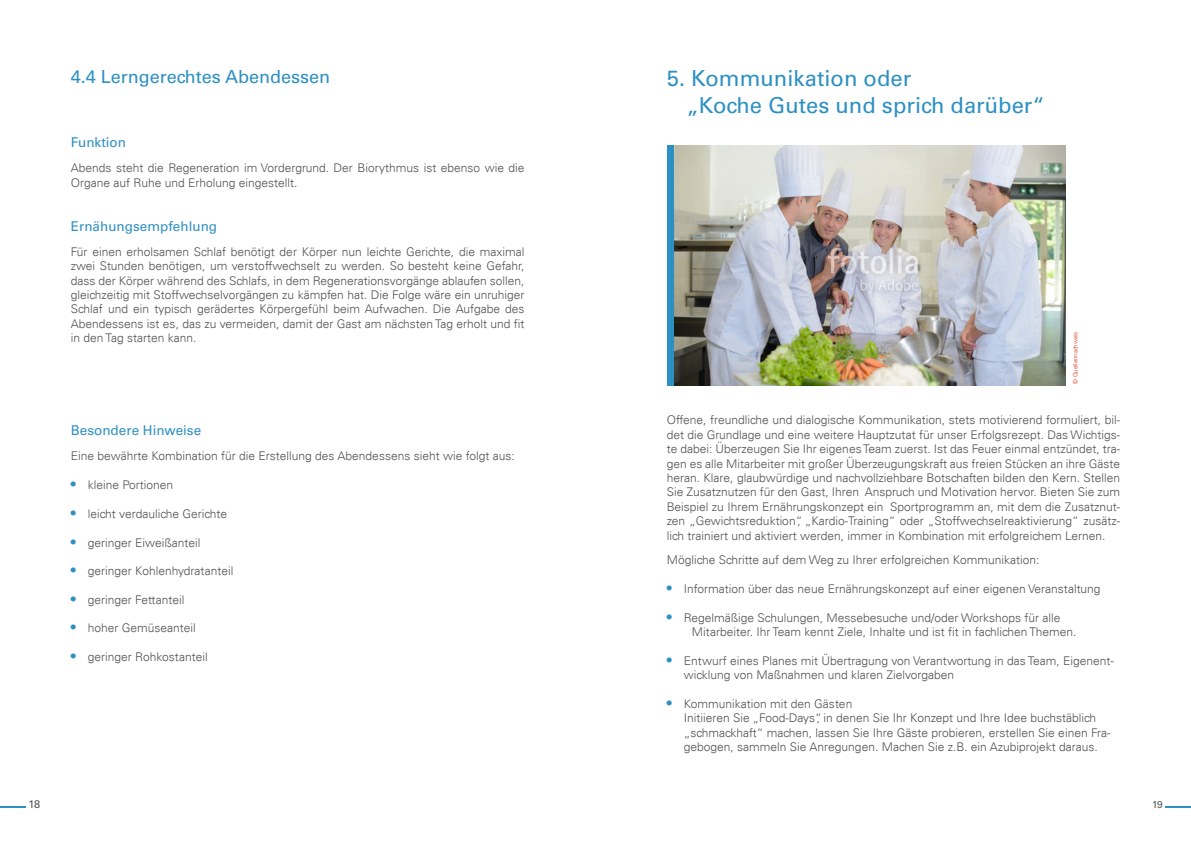
<style>
.page{position:relative;width:1191px;height:842px;background:#fff}
.page>*{position:absolute;margin:0;border:0;box-sizing:border-box;transform-origin:0 0}
.t1{font:500 22px/26.4px "Univers CE";color:#2d90c3}
.t2{font:500 18px "Univers CE";color:#2d90c3}
.t3{font:500 13.5px "Univers CE";color:#2d90c3}
.t4{font:300 12px/14.4px "Univers LT";color:#525252}
.t5{font:500 11px "Univers CE";color:#525252}
.t6{font:500 10px "Univers CE";color:#525252}
.t7{font:300 6px "Univers LT";color:#e03017}
.s1{font-family:"Univers CE";font-weight:500;font-size:14px;color:#2d90c3}
</style>
<div class="page">
<hr style="left:0;top:806px;width:26px;height:2px;background:#2d90c3">
<hr style="left:1165px;top:806px;width:26px;height:2px;background:#2d90c3">
<img style="left:674px;top:145px;width:391px;height:240px">
<h2 class="t2" style="left:71px;top:66px;width:261px">4.4 Lerngerechtes Abendessen</h2>
<p class="t3" style="left:71px;top:135px;width:57px">Funktion</p>
<p class="t4" style="left:71px;top:161px;width:455px">Abends steht die Regeneration im Vordergrund. Der Biorythmus ist ebenso wie die<br>Organe auf Ruhe und Erholung eingestellt.</p>
<p class="t3" style="left:71px;top:218px;width:148px">Ernähungsempfehlung</p>
<p class="t4" style="left:71px;top:244px;width:455px;text-align:justify">Für einen erholsamen Schlaf benötigt der Körper nun leichte Gerichte, die maximal zwei Stunden benötigen, um verstoffwechselt zu werden. So besteht keine Gefahr, dass der Körper während des Schlafs, in dem Regenerationsvorgänge ablaufen sollen, gleichzeitig mit Stoffwechselvorgängen zu kämpfen hat. Die Folge wäre ein unruhiger Schlaf und ein typisch gerädertes Körpergefühl beim Aufwachen. Die Aufgabe des Abendessens ist es, das zu vermeiden, damit der Gast am nächsten Tag erholt und fit in den Tag starten kann.</p>
<p class="t3" style="left:71px;top:422px;width:132px">Besondere Hinweise</p>
<p class="t4" style="left:71px;top:448px;width:445px">Eine bewährte Kombination für die Erstellung des Abendessens sieht wie folgt aus:</p>
<p class="t4" style="left:71px;top:478px;width:104px"><span class="s1">•</span> kleine Portionen</p>
<p class="t4" style="left:71px;top:506px;width:158px"><span class="s1">•</span> leicht verdauliche Gerichte</p>
<p class="t4" style="left:71px;top:535px;width:131px"><span class="s1">•</span> geringer Eiweißanteil</p>
<p class="t4" style="left:71px;top:564px;width:164px"><span class="s1">•</span> geringer Kohlenhydratanteil</p>
<p class="t4" style="left:71px;top:592px;width:115px"><span class="s1">•</span> geringer Fettanteil</p>
<p class="t4" style="left:71px;top:621px;width:127px"><span class="s1">•</span> hoher Gemüseanteil</p>
<p class="t4" style="left:71px;top:649px;width:138px"><span class="s1">•</span> geringer Rohkostanteil</p>
<h1 class="t1" style="left:686px;top:66px;width:359px;text-indent:-20px">5. Kommunikation oder<br>„Koche Gutes und sprich darüber“</h1>
<p class="t7" style="left:1071px;top:384px;width:54px;rotate:-90deg">© Quellennachweis</p>
<p class="t4" style="left:667px;top:413px;width:455px;text-align:justify">Offene, freundliche und dialogische Kommunikation, stets motivierend formuliert, bil&shy;det die Grundlage und eine weitere Hauptzutat für unser Erfolgsrezept. Das Wichtigs&shy;te dabei: Überzeugen Sie Ihr eigenes Team zuerst. Ist das Feuer einmal entzündet, tra&shy;gen es alle Mitarbeiter mit großer Überzeugungskraft aus freien Stücken an ihre Gäste heran. Klare, glaubwürdige und nachvollziehbare Botschaften bilden den Kern. Stellen Sie Zusatznutzen für den Gast, Ihren Anspruch und Motivation hervor. Bieten Sie zum Beispiel zu Ihrem Ernährungskonzept ein Sportprogramm an, mit dem die Zusatznut&shy;zen „Gewichtsreduktion“, „Kardio-Training“ oder „Stoffwechselreaktivierung“ zusätz&shy;lich trainiert und aktiviert werden, immer in Kombination mit erfolgreichem Lernen.</p>
<p class="t4" style="left:667px;top:552px;width:374px">Mögliche Schritte auf dem Weg zu Ihrer erfolgreichen Kommunikation:</p>
<p class="t4" style="left:667px;top:582px;width:435px"><span class="s1">•</span> Information über das neue Ernährungskonzept auf einer eigenen Veranstaltung</p>
<p class="t4" style="left:692px;top:611px;width:386px;text-indent:-25px"><span class="s1">•</span> Regelmäßige Schulungen, Messebesuche und/oder Workshops für alle<br>Mitarbeiter. Ihr Team kennt Ziele, Inhalte und ist fit in fachlichen Themen.</p>
<p class="t4" style="left:684px;top:653px;width:431px;text-indent:-17px"><span class="s1">•</span> Entwurf eines Planes mit Übertragung von Verantwortung in das Team, Eigenent&shy;wicklung von Maßnahmen und klaren Zielvorgaben</p>
<p class="t4" style="left:684px;top:696px;width:428px;text-indent:-17px"><span class="s1">•</span> Kommunikation mit den Gästen<br>Initiieren Sie „Food-Days“, in denen Sie Ihr Konzept und Ihre Idee buchstäblich „schmackhaft“ machen, lassen Sie Ihre Gäste probieren, erstellen Sie einen Fra&shy;gebogen, sammeln Sie Anregungen. Machen Sie z.B. ein Azubiprojekt daraus.</p>
<p class="t5" style="left:28px;top:798px;width:14px">18</p>
<p class="t6" style="left:1152px;top:799px;width:12px">19</p>
</div>
